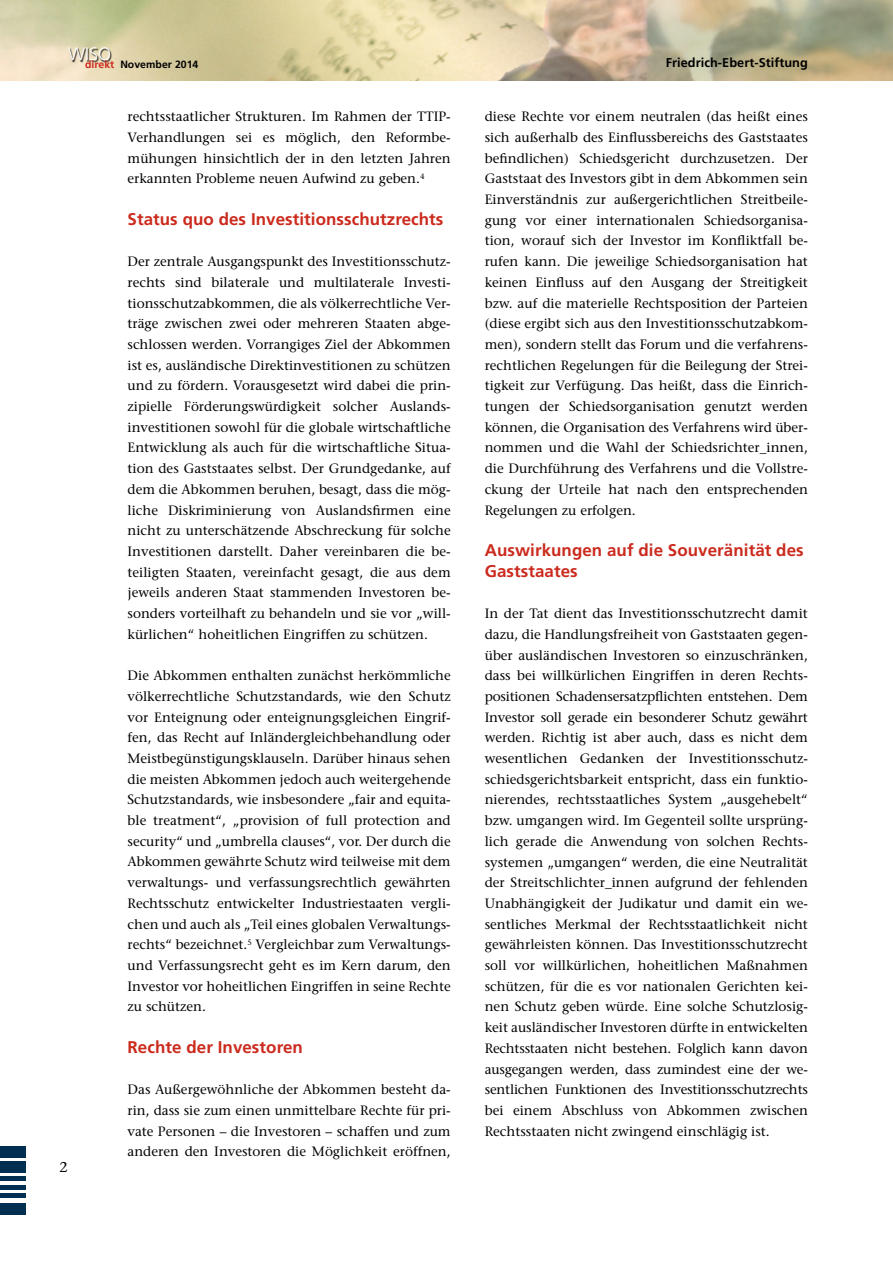
<style>
.page{position:relative;width:893px;height:1263px;background:#fff}
.page>*{position:absolute;margin:0;border:0;box-sizing:border-box;transform-origin:0 0}
.t1{font:300 18px "Frutiger";color:#fff}
.t2{font:700 16.95px/20.7px "Frutiger";letter-spacing:.005em;color:#cb2a1d}
.t3{font:14.25px "Stone Serif";color:#000}
.t4{font:13.5px/20.7px "Stone Serif";color:#000;text-align:justify}
.t5{font:700 12.75px "Frutiger";letter-spacing:.005em;color:#000}
.t6{font:700 10.5px "Frutiger";letter-spacing:.005em;color:#000}
.s1{color:#cb2a1d}
</style>
<div class="page">
<img style="left:0;top:0;width:893px;height:80px">
<div style="left:0;top:1147px;width:26px;height:11px;background:#002f52"></div>
<div style="left:0;top:1204px;width:26px;height:11px;background:#002f52"></div>
<div style="left:0;top:1161px;width:26px;height:12px;background:#002f52"></div>
<hr style="left:0;top:1177px;width:26px;height:4px;background:#002f52">
<hr style="left:0;top:1185px;width:26px;height:4px;background:#002f52">
<hr style="left:0;top:1194px;width:26px;height:4px;background:#002f52">
<div style="left:69px;top:48px;width:43px;height:14px;background:#000;opacity:.75"></div>
<h1 class="t1" style="left:68px;top:44px;width:44px">WISO</h1>
<p class="t6" style="left:85px;top:59px;width:115px"><span class="s1">direkt</span> November 2014</p>
<p class="t5" style="left:666px;top:55px;width:144px">Friedrich-Ebert-Stiftung</p>
<p class="t3" style="left:60px;top:1158px;width:10px">2</p>
<p class="t4" style="left:128px;top:106px;width:325px">rechtsstaatlicher Strukturen. Im Rahmen der TTIP-Verhandlungen sei es möglich, den Reformbe&shy;mühungen hinsichtlich der in den letzten Jahren erkannten Probleme neuen Aufwind zu geben.<sup>4</sup></p>
<p class="t2" style="left:128px;top:208px;width:317px">Status quo des Investitionsschutzrechts</p>
<p class="t4" style="left:128px;top:251px;width:325px">Der zentrale Ausgangspunkt des Investitionsschutz&shy;rechts sind bilaterale und multilaterale Investi&shy;tionsschutzabkommen, die als völkerrechtliche Ver&shy;träge zwischen zwei oder mehreren Staaten abge&shy;schlossen werden. Vorrangiges Ziel der Abkommen ist es, ausländische Direktinvestitionen zu schützen und zu fördern. Vorausgesetzt wird dabei die prin&shy;zipielle Förderungswürdigkeit solcher Auslands&shy;investitionen sowohl für die globale wirtschaftliche Entwicklung als auch für die wirtschaftliche Situa&shy;tion des Gaststaates selbst. Der Grundgedanke, auf dem die Abkommen beruhen, besagt, dass die mög&shy;liche Diskriminierung von Auslandsfirmen eine nicht zu unterschätzende Abschreckung für solche Investitionen darstellt. Daher vereinbaren die be&shy;teiligten Staaten, vereinfacht gesagt, die aus dem jeweils anderen Staat stammenden Investoren be&shy;sonders vorteilhaft zu behandeln und sie vor „will&shy;kürlichen“ hoheitlichen Eingriffen zu schützen.</p>
<p class="t4" style="left:128px;top:665px;width:325px">Die Abkommen enthalten zunächst herkömmliche völkerrechtliche Schutzstandards, wie den Schutz vor Enteignung oder enteignungsgleichen Eingrif&shy;fen, das Recht auf Inländergleichbehandlung oder Meistbegünstigungsklauseln. Darüber hinaus sehen die meisten Abkommen jedoch auch weitergehende Schutzstandards, wie insbesondere „fair and equita&shy;ble treatment“, „provision of full protection and security“ und „umbrella clauses“, vor. Der durch die Abkommen gewährte Schutz wird teilweise mit dem verwaltungs- und verfassungsrechtlich gewährten Rechtsschutz entwickelter Industriestaaten vergli&shy;chen und auch als „Teil eines globalen Verwaltungs&shy;rechts“ bezeichnet.<sup>5</sup> Vergleichbar zum Verwaltungs&shy;und Verfassungsrecht geht es im Kern darum, den Investor vor hoheitlichen Eingriffen in seine Rechte zu schützen.</p>
<p class="t2" style="left:128px;top:1036px;width:177px">Rechte der Investoren</p>
<p class="t4" style="left:128px;top:1079px;width:325px">Das Außergewöhnliche der Abkommen besteht da&shy;rin, dass sie zum einen unmittelbare Rechte für pri&shy;vate Personen – die Investoren – schaffen und zum anderen den Investoren die Möglichkeit eröffnen,</p>
<p class="t4" style="left:485px;top:106px;width:325px">diese Rechte vor einem neutralen (das heißt eines sich außerhalb des Einflussbereichs des Gaststaates befindlichen) Schiedsgericht durchzusetzen. Der Gaststaat des Investors gibt in dem Abkommen sein Einverständnis zur außergerichtlichen Streitbeile&shy;gung vor einer internationalen Schiedsorganisa&shy;tion, worauf sich der Investor im Konfliktfall be&shy;rufen kann. Die jeweilige Schiedsorganisation hat keinen Einfluss auf den Ausgang der Streitigkeit bzw. auf die materielle Rechtsposition der Parteien (diese ergibt sich aus den Investitionsschutzabkom&shy;men), sondern stellt das Forum und die verfahrens&shy;rechtlichen Regelungen für die Beilegung der Strei&shy;tigkeit zur Verfügung. Das heißt, dass die Einrich&shy;tungen der Schiedsorganisation genutzt werden können, die Organisation des Verfahrens wird über&shy;nommen und die Wahl der Schiedsrichter_innen, die Durchführung des Verfahrens und die Vollstre&shy;ckung der Urteile hat nach den entsprechenden Regelungen zu erfolgen.</p>
<p class="t2" style="left:485px;top:540px;width:320px">Auswirkungen auf die Souveränität des<br>Gaststaates</p>
<p class="t4" style="left:485px;top:603px;width:325px">In der Tat dient das Investitionsschutzrecht damit dazu, die Handlungsfreiheit von Gaststaaten gegen&shy;über ausländischen Investoren so einzuschränken, dass bei willkürlichen Eingriffen in deren Rechts&shy;positionen Schadensersatzpflichten entstehen. Dem Investor soll gerade ein besonderer Schutz gewährt werden. Richtig ist aber auch, dass es nicht dem wesentlichen Gedanken der Investitionsschutz&shy;schiedsgerichtsbarkeit entspricht, dass ein funktio&shy;nierendes, rechtsstaatliches System „ausgehebelt“ bzw. umgangen wird. Im Gegenteil sollte ursprüng&shy;lich gerade die Anwendung von solchen Rechts&shy;systemen „umgangen“ werden, die eine Neutralität der Streitschlichter_innen aufgrund der fehlenden Unabhängigkeit der Judikatur und damit ein we&shy;sentliches Merkmal der Rechtsstaatlichkeit nicht gewährleisten können. Das Investitionsschutzrecht soll vor willkürlichen, hoheitlichen Maßnahmen schützen, für die es vor nationalen Gerichten kei&shy;nen Schutz geben würde. Eine solche Schutzlosig&shy;keit ausländischer Investoren dürfte in entwickelten Rechtsstaaten nicht bestehen. Folglich kann davon ausgegangen werden, dass zumindest eine der we&shy;sentlichen Funktionen des Investitionsschutzrechts bei einem Abschluss von Abkommen zwischen Rechtsstaaten nicht zwingend einschlägig ist.</p>
</div>
